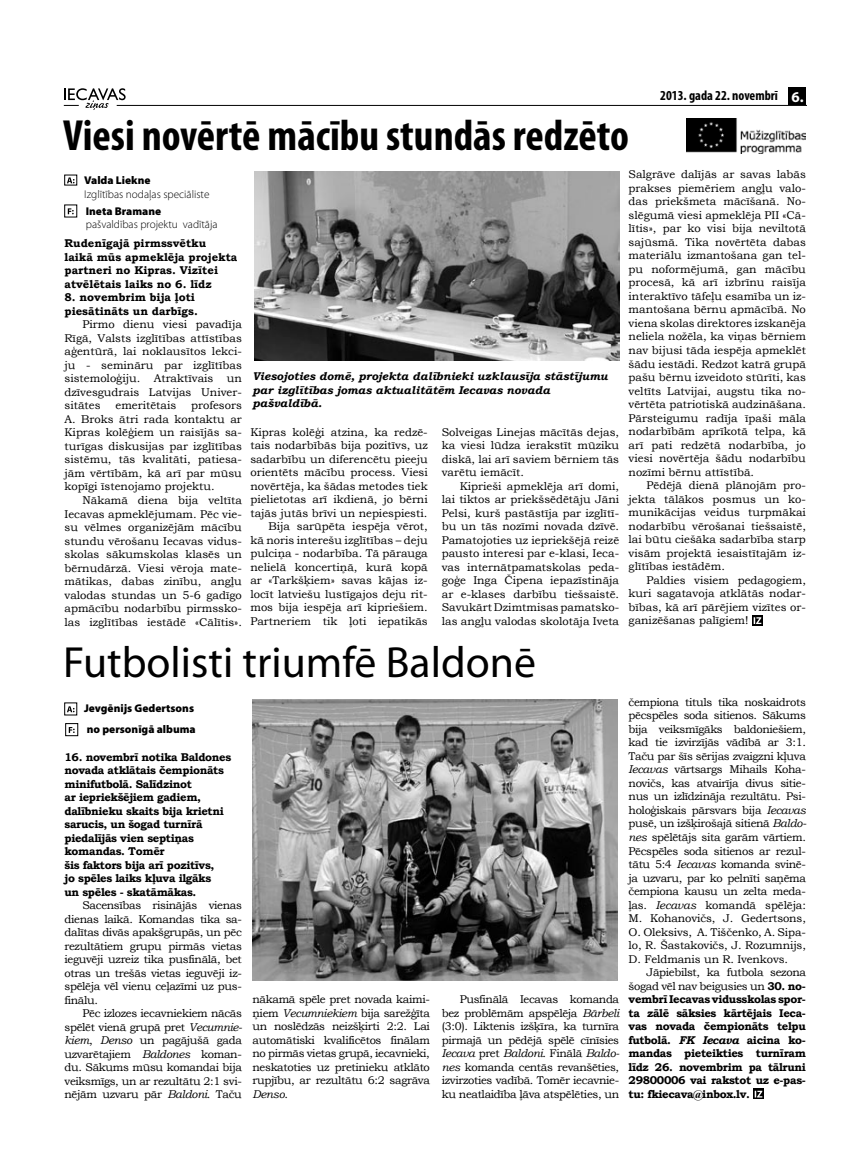
<style>
.page{position:relative;width:851px;height:1170px;background:#fff}
.page>*{position:absolute;margin:0;border:0;box-sizing:border-box;transform-origin:0 0}
.t1{font:700 condensed 43.75px "Myriad Pro";color:#000}
.t2{font:43.75px "Myriad Pro";color:#000}
.t3{font:700 15px "Myriad Pro";color:#fff}
.t4{font:700 condensed 13.75px "Myriad Pro";color:#000}
.t5{font:11.25px/13.5px "Bookman Old Style";color:#000;text-align:justify}
.t6{font:700 11.25px/13.5px "Bookman Old Style";letter-spacing:-.03em;color:#000}
.t7{font:700 11.25px/13.5px "Bookman Old Style";color:#000}
.t8{font:italic 700 11.25px/13.5px "Bookman Old Style";color:#000}
.t9{font:900 11.25px "Myriad Pro";color:#000}
.t10{font:300 11.25px "Myriad Pro";color:#000}
.s1{font-style:italic}
.s2{font-weight:400}
</style>
<div class="page">
<hr style="left:117px;top:105px;width:689px;height:1px;background:#000">
<svg style="left:64px;top:88px;width:62px;height:22px"></svg>
<div style="left:788px;top:87px;width:18px;height:18px;background:#000"></div>
<svg style="left:69px;top:727px;width:6px;height:6px"></svg>
<div style="left:65px;top:723px;width:13px;height:12px;border:1px solid #000"></div>
<svg style="left:67px;top:177px;width:7px;height:6px"></svg>
<div style="left:64px;top:175px;width:13px;height:10px;border:1px solid #000"></div>
<img style="left:254px;top:171px;width:365px;height:189px">
<div style="left:752px;top:615px;width:10px;height:10px;background:#000"></div>
<svg style="left:753px;top:617px;width:8px;height:7px"></svg>
<div style="left:753px;top:1088px;width:10px;height:10px;background:#000"></div>
<svg style="left:754px;top:1090px;width:8px;height:7px"></svg>
<img style="left:252px;top:699px;width:365px;height:281px">
<svg style="left:67px;top:706px;width:7px;height:6px"></svg>
<div style="left:64px;top:702px;width:13px;height:13px;border:1px solid #000"></div>
<svg style="left:68px;top:208px;width:6px;height:6px"></svg>
<div style="left:64px;top:205px;width:13px;height:12px;border:1px solid #000"></div>
<img style="left:686px;top:118px;width:119px;height:36px">
<h1 class="t1" style="left:63px;top:108px;width:567px">Viesi novērtē mācību stundās redzēto</h1>
<p class="t4" style="left:660px;top:87px;width:119px">2013. gada 22. novembrī</p>
<h2 class="t3" style="left:799px;top:87px;width:5px">.</h2>
<p class="t9" style="left:84px;top:173px;width:68px">Valda Liekne</p>
<p class="t10" style="left:84px;top:187px;width:127px">Izglītības nodaļas speciāliste</p>
<p class="t9" style="left:86px;top:203px;width:77px">Ineta Bramane</p>
<p class="t10" style="left:86px;top:218px;width:133px">pašvaldības projektu vadītāja</p>
<p class="t7" style="left:64px;top:236px;width:174px">Rudenīgajā pirmssvētku<br>laikā mūs apmeklēja projekta partneri no Kipras. Vizītei atvēlētais laiks no 6. līdz</p>
<p class="t7" style="left:64px;top:290px;width:135px">8. novembrim bija ļoti piesātināts un darbīgs.</p>
<p class="t5" style="left:64px;top:318px;width:179px;text-indent:18px">Pirmo dienu viesi pavadīja Rīgā, Valsts izglītības attīstības aģentūrā, lai noklausītos lekci&shy;ju - semināru par izglītības sistemoloģiju. Atraktīvais un dzīvesgudrais Latvijas Univer&shy;sitātes</p>
<p class="t5" style="left:64px;top:399px;width:179px;text-indent:127px">profesors A. Broks ātri rada kontaktu ar Kipras kolēģiem un raisījās sa&shy;turīgas diskusijas par izglītības sistēmu, tās kvalitāti, patiesa&shy;jām vērtībām, kā arī par mūsu kopīgi īstenojamo projektu.</p>
<p class="t5" style="left:64px;top:493px;width:179px;text-indent:18px">Nākamā diena bija veltīta Iecavas apmeklējumam. Pēc vie&shy;su vēlmes organizējām mācību stundu vērošanu Iecavas vidus&shy;skolas sākumskolas klasēs un bērnudārzā. Viesi vēroja mate&shy;mātikas, dabas zinību, angļu valodas stundas un 5-6 gadīgo apmācību nodarbību pirmssko&shy;las izglītības iestādē «Cālītis».</p>
<p class="t5" style="left:115px;top:399px;width:62px">emeritētais</p>
<p class="t8" style="left:252px;top:369px;width:357px">Viesojoties domē, projekta dalībnieki uzklausīja stāstījumu par izglītības jomas aktualitātēm Iecavas novada pašvaldībā.</p>
<p class="t5" style="left:250px;top:425px;width:179px;text-align:right">Kipras kolēģi atzina, ka redzē&shy;tais nodarbībās bija pozitīvs, uz sadarbību un diferencētu pieeju orientēts mācību process. Viesi novērtēja, ka šādas metodes tiek pielietotas arī ikdienā, jo bērni tajās jutās brīvi un nepiespiesti.<br>Bija sarūpēta iespēja vērot,<br>kā noris interešu izglītības – deju pulciņa - nodarbība. Tā pārauga nelielā koncertiņā, kurā kopā ar «Tarkšķiem» savas kājas iz&shy;locīt latviešu lustīgajos deju rit&shy;mos bija iespēja arī kipriešiem.<br>Partneriem tik ļoti iepatikās</p>
<p class="t5" style="left:441px;top:425px;width:179px">Solveigas Linejas mācītās dejas, ka viesi lūdza ierakstīt mūziku diskā, lai arī saviem bērniem tās varētu iemācīt.</p>
<p class="t5" style="left:441px;top:479px;width:179px;text-indent:18px">Kiprieši apmeklēja arī domi, lai tiktos ar priekšsēdētāju Jāni Pelsi, kurš pastāstīja par izglītī&shy;bu un tās nozīmi novada dzīvē.<br>Pamatojoties uz iepriekšējā reizē pausto interesi par e-klasi, Ieca&shy;vas internātpamatskolas peda&shy;goģe Inga Čipena iepazīstināja ar e-klases darbību tiešsaistē.<br>Savukārt Dzimtmisas pamatsko&shy;las angļu valodas skolotāja Iveta</p>
<h1 class="t2" style="left:63px;top:635px;width:474px">Futbolisti triumfē Baldonē</h1>
<p class="t5" style="left:628px;top:168px;width:179px">Salgrāve dalījās ar savas labās prakses piemēriem angļu valo&shy;das priekšmeta mācīšanā. No&shy;slēgumā viesi apmeklēja PII «Cā&shy;lītis», par ko visi bija neviltotā sajūsmā. Tika novērtēta dabas materiālu izmantošana gan tel&shy;pu noformējumā, gan mācību procesā, kā arī izbrīnu raisīja interaktīvo tāfeļu esamība un iz&shy;mantošana bērnu apmācībā. No viena skolas direktores izskanēja neliela nožēla, ka viņas bērniem nav bijusi tāda iespēja apmeklēt šādu iestādi. Redzot katrā grupā pašu bērnu izveidoto stūrīti, kas veltīts Latvijai, augstu tika no&shy;vērtēta patriotiskā audzināšana.<br>Pārsteigumu radīja īpaši māla nodarbībām aprīkotā telpa, kā arī pati redzētā nodarbība, jo viesi novērtēja šādu nodarbību nozīmi bērnu attīstībā.</p>
<p class="t5" style="left:628px;top:478px;width:179px;text-indent:18px">Pēdējā dienā plānojām pro&shy;jekta tālākos posmus un ko&shy;munikācijas veidus turpmākai nodarbību vērošanai tiešsaistē, lai būtu ciešāka sadarbība starp visām projektā iesaistītajām iz&shy;glītības iestādēm.</p>
<p class="t5" style="left:628px;top:573px;width:179px;text-indent:18px">Paldies visiem pedagogiem, kuri sagatavoja atklātās nodar&shy;bības, kā arī pārējiem vizītes or&shy;ganizēšanas palīgiem!</p>
<p class="t9" style="left:84px;top:700px;width:111px">Jevgēnijs Gedertsons</p>
<p class="t9" style="left:87px;top:722px;width:110px">no personīgā albuma</p>
<p class="t6" style="left:64px;top:749px;width:168px">16. novembrī notika Baldones novada atklātais čempionāts minifutbolā. Salīdzinot<br>ar iepriekšējiem gadiem, dalībnieku skaits bija krietni sarucis, un šogad turnīrā piedalījās vien septiņas komandas. Tomēr<br>šis faktors bija arī pozitīvs,<br>jo spēles laiks kļuva ilgāks<br>un spēles - skatāmākas.</p>
<p class="t5" style="left:64px;top:898px;width:179px;text-indent:18px">Sacensības risinājās vienas dienas laikā. Komandas tika sa&shy;dalītas divās apakšgrupās, un pēc rezultātiem grupu pirmās vietas ieguvēji uzreiz tika pusfinālā, bet otras un trešās vietas ieguvēji iz&shy;spēlēja vēl vienu ceļazīmi uz pus&shy;finālu.</p>
<p class="t5" style="left:64px;top:1006px;width:179px;text-indent:18px">Pēc izlozes iecavniekiem nācās spēlēt vienā grupā pret <span class="s1">Vecumnie&shy;kiem</span>, <span class="s1">Denso</span> un pagājušā gada uzvarētajiem <span class="s1">Baldones</span> koman&shy;du. Sākums mūsu komandai bija veiksmīgs, un ar rezultātu 2:1 svi&shy;nējām uzvaru pār <span class="s1">Baldoni</span>. Taču</p>
<p class="t5" style="left:252px;top:992px;width:179px">nākamā spēle pret novada kaimi&shy;ņiem <span class="s1">Vecumniekiem</span> bija sarežģīta un noslēdzās neizšķirti 2:2. Lai automātiski kvalificētos finālam no pirmās vietas grupā, iecavnieki, neskatoties uz pretinieku atklāto rupjību, ar rezultātu 6:2 sagrāva <span class="s1">Denso</span>.</p>
<p class="t5" style="left:628px;top:695px;width:179px">čempiona tituls tika noskaidrots pēcspēles soda sitienos. Sākums bija veiksmīgāks baldoniešiem, kad tie izvirzījās vādībā ar 3:1.<br>Taču par šīs sērijas zvaigzni kļuva <span class="s1">Iecavas</span> vārtsargs Mihails Koha&shy;novičs, kas atvairīja divus sitie&shy;nus un izlīdzināja rezultātu. Psi&shy;holoģiskais pārsvars bija <span class="s1">Iecavas </span>pusē, un izšķirošajā sitienā <span class="s1">Baldo&shy;nes</span> spēlētājs sita garām vārtiem.<br>Pēcspēles soda sitienos ar rezul&shy;tātu 5:4 <span class="s1">Iecavas</span> komanda svinē&shy;ja uzvaru, par ko pelnīti saņēma čempiona kausu un zelta meda&shy;ļas. <span class="s1">Iecavas</span> komandā spēlēja:<br>M. Kohanovičs, J. Gedertsons, O. Oleksivs, A. Tiščenko, A. Sipa&shy;lo, R. Šastakovičs, J. Rozumnijs, D. Feldmanis un R. Ivenkovs.</p>
<p class="t6" style="left:628px;top:965px;width:179px;text-align:justify;text-indent:18px"><span class="s2">Jāpiebilst, ka futbola sezona šogad vēl nav beigusies un</span> 30. no&shy;vembrī Iecavas vidusskolas spor&shy;ta zālē sāksies kārtējais Ieca&shy;vas novada čempionāts telpu futbolā. <span class="s1">FK Iecava</span> aicina ko&shy;mandas pieteikties turnīram līdz 26. novembrim pa tālruni 29800006 vai rakstot uz e-pas&shy;tu: fkiecava@inbox.lv.</p>
<p class="t5" style="left:441px;top:992px;width:179px;text-indent:18px">Pusfinālā Iecavas komanda bez problēmām apspēlēja <span class="s1">Bārbeli </span>(3:0). Liktenis izšķīra, ka turnīra pirmajā un pēdējā spēlē cīnīsies <span class="s1">Iecava</span> pret <span class="s1">Baldoni</span>. Finālā <span class="s1">Baldo&shy;nes</span> komanda centās revanšēties, izvirzoties vadībā. Tomēr iecavnie&shy;ku neatlaidība ļāva atspēlēties, un</p>
</div>
